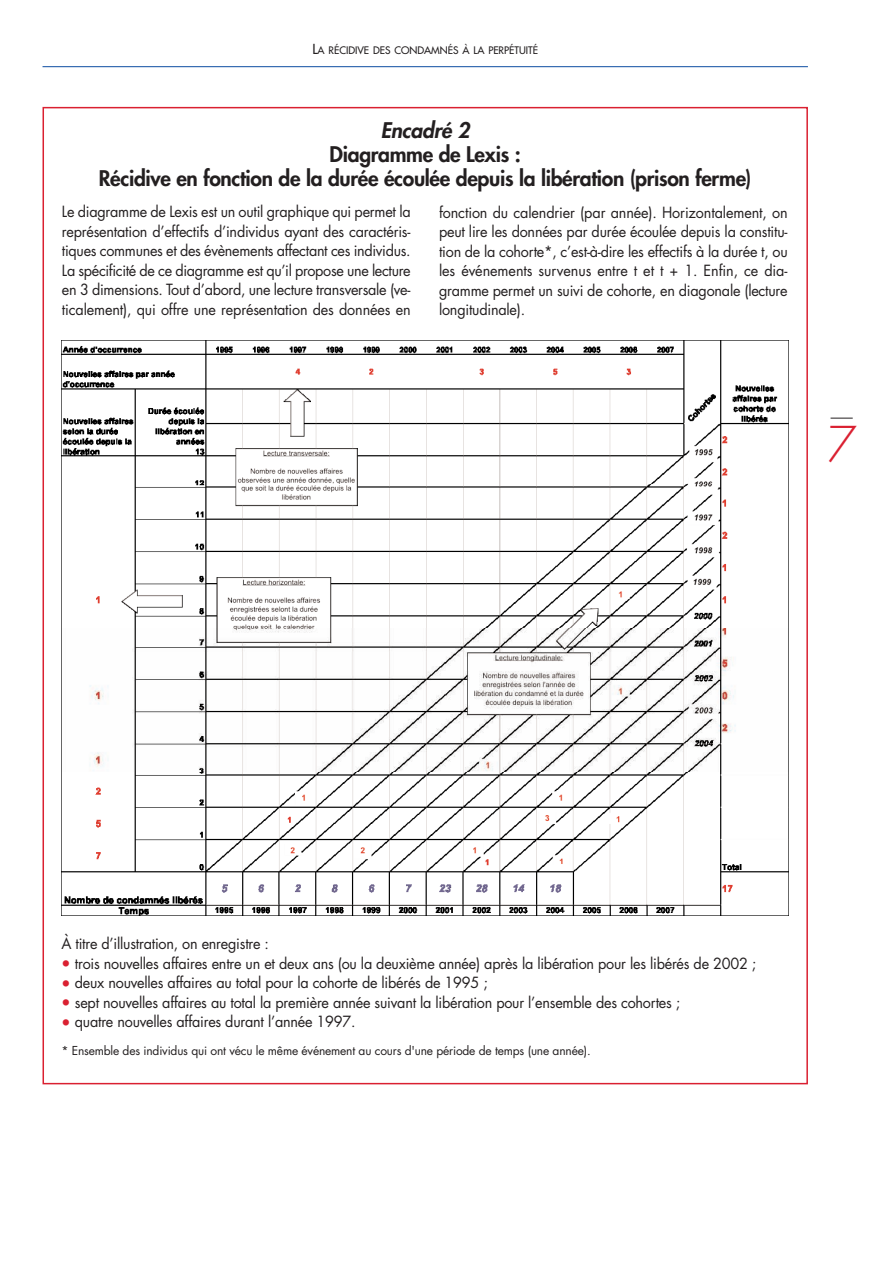
<style>
.page{position:relative;width:893px;height:1263px;background:#fff}
.page>*{position:absolute;margin:0;border:0;box-sizing:border-box;transform-origin:0 0}
.t1{font:300 48px "Futura";color:#da2031}
.t2{font:800 21px/24px "Futura";letter-spacing:-.015em;color:#231f20;text-align:center}
.t3{font:italic 800 21px "Futura";letter-spacing:-.01em;color:#231f20}
.t4{font:15px/19.5px "Futura";letter-spacing:-.015em;color:#231f20;text-align:justify;scale:.96 1}
.t5{font:12px "Futura";letter-spacing:-.015em;color:#231f20}
.t6{font:10.2px "Futura";color:#231f20}
.s1{font-size:13.5px}
.s2{font-weight:700;font-size:27px;color:#da2031}
</style>
<div class="page">
<hr style="left:43px;top:66px;width:765px;height:1px;background:#0d4da1">
<svg style="left:830px;top:418px;width:23px;height:1px"></svg>
<img style="left:62px;top:340px;width:726px;height:575px">
<p class="t6" style="left:312px;top:45px;width:227px"><span class="s1">L</span>A RÉCIDIVE DES CONDAMNÉS À LA PERPÉTUITÉ</p>
<h2 class="t3" style="left:381px;top:120px;width:90px">Encadré 2</h2>
<h2 class="t2" style="left:99px;top:144px;width:654px">Diagramme de Lexis :<br>Récidive en fonction de la durée écoulée depuis la libération (prison ferme)</h2>
<p class="t4" style="left:62px;top:203px;width:365px">Le diagramme de Lexis est un outil graphique qui permet la représentation d’effectifs d’individus ayant des caractéris&shy;tiques communes et des évènements affectant ces individus.<br>La spécificité de ce diagramme est qu’il propose une lecture en 3 dimensions. Tout d’abord, une lecture transversale (ve&shy;ticalement), qui offre une représentation des données en</p>
<p class="t4" style="left:439px;top:204px;width:365px">fonction du calendrier (par année). Horizontalement, on peut lire les données par durée écoulée depuis la constitu&shy;tion de la cohorte*, c’est-à-dire les effectifs à la durée t, ou les événements survenus entre t et t + 1. Enfin, ce dia&shy;gramme permet un suivi de cohorte, en diagonale (lecture longitudinale).</p>
<h1 class="t1" style="left:827px;top:423px;width:31px">7</h1>
<p class="t4" style="left:61px;top:935px;width:725px;text-align:left">À titre d’illustration, on enregistre :<br><span class="s2">.</span> trois nouvelles affaires entre un et deux ans (ou la deuxième année) après la libération pour les libérés de 2002 ; <span class="s2">.</span> deux nouvelles affaires au total pour la cohorte de libérés de 1995 ;<br><span class="s2">.</span> sept nouvelles affaires au total la première année suivant la libération pour l’ensemble des cohortes ;<br><span class="s2">.</span> quatre nouvelles affaires durant l’année 1997.</p>
<p class="t5" style="left:61px;top:1045px;width:531px">* Ensemble des individus qui ont vécu le même événement au cours d'une période de temps (une année).</p>
</div>
